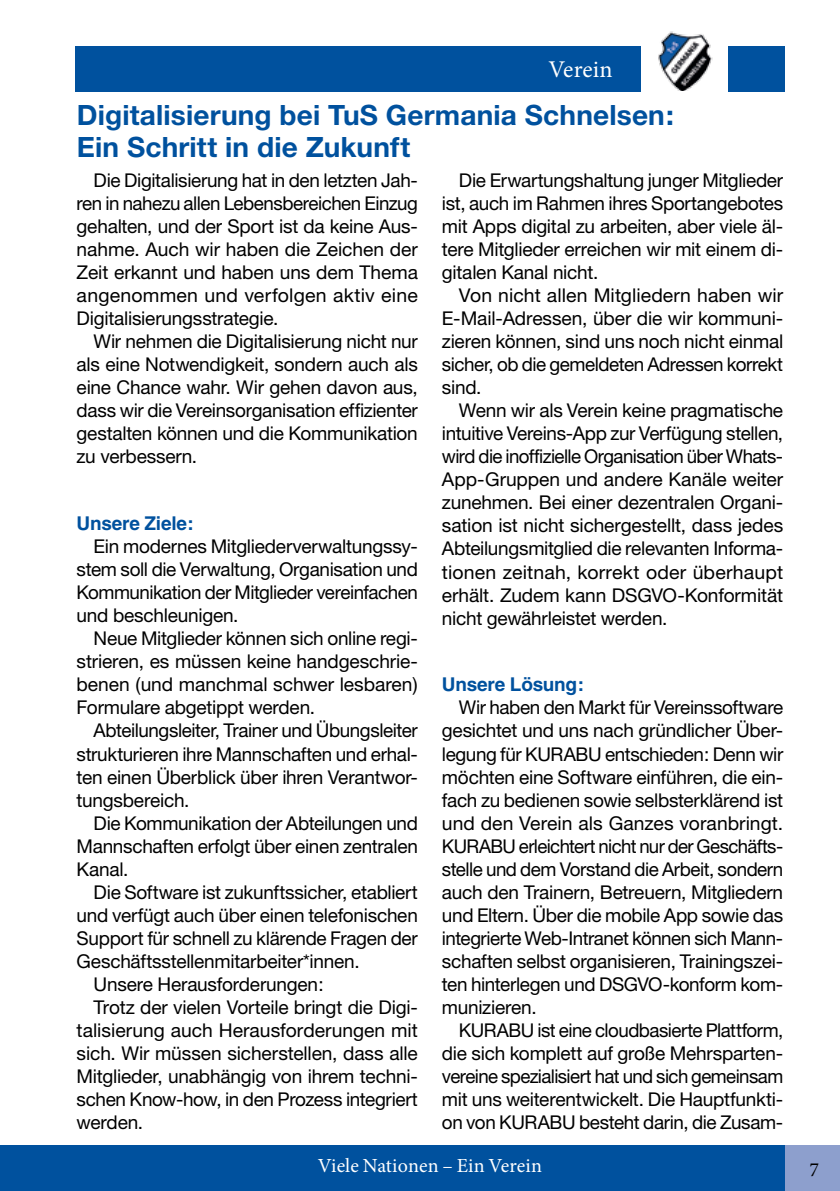
<style>
.page{position:relative;width:840px;height:1191px;background:#fff}
.page>*{position:absolute;margin:0;border:0;box-sizing:border-box;transform-origin:0 0}
.t1{font:700 28px/32px "Helvetica Neue";letter-spacing:.005em;color:#00519e}
.t2{font:24px "Minion Pro";letter-spacing:.01em;color:#fff}
.t3{font:20px "Minion Pro";letter-spacing:.01em;color:#fff}
.t4{font:20px "Minion Pro";color:#000}
.t5{font:19px/23px "Helvetica Neue";letter-spacing:-.015em;color:#000;text-align:justify}
.t6{font:700 19px "Helvetica";letter-spacing:-.01em;color:#00519e}
</style>
<div class="page">
<div style="left:727px;top:46px;width:57px;height:45px;background:#00519e"></div>
<img style="left:658px;top:31px;width:55px;height:60px">
<div style="left:0;top:1145px;width:84px;height:46px;background:#00519e"></div>
<div style="left:784px;top:1145px;width:55px;height:46px;background:#8d9fcd"></div>
<div style="left:75px;top:1145px;width:709px;height:46px;background:#00519e"></div>
<div style="left:75px;top:46px;width:565px;height:45px;background:#00519e"></div>
<p class="t2" style="left:548px;top:54px;width:66px">Verein</p>
<h1 class="t1" style="left:77px;top:98px;width:598px">Digitalisierung bei TuS Germania Schnelsen:<br>Ein Schritt in die Zukunft</h1>
<p class="t5" style="left:77px;top:169px;width:342px;text-indent:17px">Die Digitalisierung hat in den letzten Jah&shy;ren in nahezu allen Lebensbereichen Einzug gehalten, und der Sport ist da keine Aus&shy;nahme. Auch wir haben die Zeichen der Zeit erkannt und haben uns dem Thema angenommen und verfolgen aktiv eine Digitalisierungsstrategie.</p>
<p class="t5" style="left:77px;top:330px;width:342px;text-indent:17px">Wir nehmen die Digitalisierung nicht nur als eine Notwendigkeit, sondern auch als eine Chance wahr. Wir gehen davon aus, dass wir die Vereinsorganisation effizienter gestalten können und die Kommunikation zu verbessern.</p>
<p class="t5" style="left:441px;top:169px;width:342px;text-indent:17px">Die Erwartungshaltung junger Mitglieder ist, auch im Rahmen ihres Sportangebotes mit Apps digital zu arbeiten, aber viele äl&shy;tere Mitglieder erreichen wir mit einem di&shy;gitalen Kanal nicht.</p>
<p class="t5" style="left:441px;top:284px;width:342px;text-indent:17px">Von nicht allen Mitgliedern haben wir E-Mail-Adressen, über die wir kommuni&shy;zieren können, sind uns noch nicht einmal sicher, ob die gemeldeten Adressen korrekt sind.</p>
<p class="t5" style="left:441px;top:399px;width:342px;text-indent:17px">Wenn wir als Verein keine pragmatische intuitive Vereins-App zur Verfügung stellen, wird die inoffizielle Organisation über Whats-App-Gruppen und andere Kanäle weiter zunehmen. Bei einer dezentralen Organi&shy;sation ist nicht sichergestellt, dass jedes Abteilungsmitglied die relevanten Informa&shy;tionen zeitnah, korrekt oder überhaupt erhält. Zudem kann DSGVO-Konformität nicht gewährleistet werden.</p>
<p class="t6" style="left:77px;top:512px;width:119px">Unsere Ziele:</p>
<p class="t5" style="left:77px;top:535px;width:342px;text-indent:17px">Ein modernes Mitgliederverwaltungssy&shy;stem soll die Verwaltung, Organisation und Kommunikation der Mitglieder vereinfachen und beschleunigen.</p>
<p class="t5" style="left:77px;top:627px;width:342px;text-indent:17px">Neue Mitglieder können sich online regi&shy;strieren, es müssen keine handgeschrie&shy;benen (und manchmal schwer lesbaren)<br>Formulare abgetippt werden.</p>
<p class="t5" style="left:77px;top:719px;width:342px;text-indent:17px">Abteilungsleiter, Trainer und Übungsleiter strukturieren ihre Mannschaften und erhal&shy;ten einen Überblick über ihren Verantwor&shy;tungsbereich.</p>
<p class="t5" style="left:77px;top:811px;width:342px;text-indent:17px">Die Kommunikation der Abteilungen und Mannschaften erfolgt über einen zentralen Kanal.</p>
<p class="t5" style="left:94px;top:880px;width:325px">Die Software ist zukunftssicher, etabliert</p>
<p class="t5" style="left:77px;top:903px;width:342px">und verfügt auch über einen telefonischen</p>
<p class="t5" style="left:77px;top:926px;width:342px">Support für schnell zu klärende Fragen der</p>
<p class="t5" style="left:77px;top:949px;width:284px">Geschäftsstellenmitarbeiter*innen.</p>
<p class="t5" style="left:94px;top:972px;width:231px">Unsere Herausforderungen:</p>
<p class="t5" style="left:94px;top:995px;width:325px">Trotz der vielen Vorteile bringt die Digi-</p>
<p class="t5" style="left:77px;top:1018px;width:342px">talisierung auch Herausforderungen mit</p>
<p class="t5" style="left:77px;top:1041px;width:342px">sich. Wir müssen sicherstellen, dass alle</p>
<p class="t5" style="left:77px;top:1064px;width:342px">Mitglieder, unabhängig von ihrem techni-</p>
<p class="t5" style="left:77px;top:1087px;width:342px">schen Know-how, in den Prozess integriert</p>
<p class="t5" style="left:77px;top:1110px;width:68px">werden.</p>
<p class="t6" style="left:441px;top:673px;width:143px">Unsere Lösung:</p>
<p class="t5" style="left:441px;top:696px;width:342px;text-indent:17px">Wir haben den Markt für Vereinssoftware gesichtet und uns nach gründlicher Über&shy;legung für KURABU entschieden: Denn wir möchten eine Software einführen, die ein&shy;fach zu bedienen sowie selbsterklärend ist und den Verein als Ganzes voranbringt.<br>KURABU erleichtert nicht nur der Geschäfts&shy;stelle und dem Vorstand die Arbeit, sondern auch den Trainern, Betreuern, Mitgliedern und Eltern. Über die mobile App sowie das integrierte Web-Intranet können sich Mann&shy;schaften selbst organisieren, Trainingszei&shy;ten hinterlegen und DSGVO-konform kom&shy;munizieren.</p>
<p class="t5" style="left:441px;top:1018px;width:342px;text-indent:17px">KURABU ist eine cloudbasierte Plattform, die sich komplett auf große Mehrsparten&shy;vereine spezialisiert hat und sich gemeinsam mit uns weiterentwickelt. Die Hauptfunkti&shy;on von KURABU besteht darin, die Zusam-</p>
<p class="t3" style="left:317px;top:1152px;width:225px">Viele Nationen – Ein Verein</p>
<p class="t4" style="left:809px;top:1156px;width:11px">7</p>
</div>
